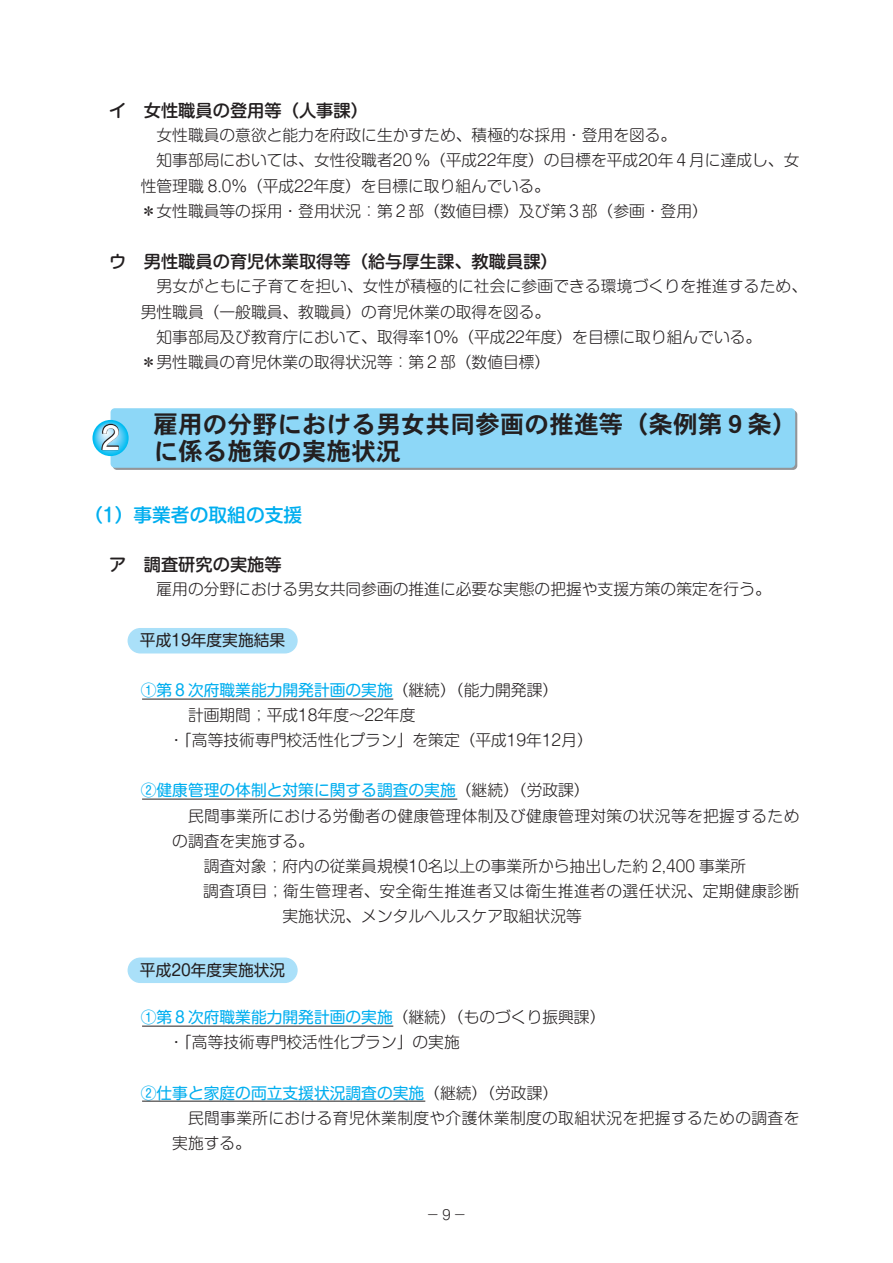
<style>
.page{position:relative;width:893px;height:1263px;background:#fff}
.page>*{position:absolute;margin:0;border:0;box-sizing:border-box;transform-origin:0 0}
.t1{font:700 33px "Futo Go B101 Pro";color:#fff}
.t2{font:24.75px/27px "DFPHS Gothic CID W7";color:#231f20}
.t3{font:500 18.75px "Shin M Go Pro";color:#00aeef}
.t4{font:500 17.25px "Shin M Go Pro";color:#231f20}
.t5{font:300 15.75px/25.2px "Shin M Go Pro";color:#231f20}
.t6{font:300 15.75px/25.2px "Shin M Go Pro";letter-spacing:.02em;color:#231f20}
.t7{font:300 15.75px "Shin M Go Pro";letter-spacing:.03em;color:#231f20}
.t8{font:15.75px "Shin M Go Pro";color:#00aeef}
.t9{font:15.75px "Shin M Go Pro";color:#231f20}
.t10{font:300 13.5px "Shin M Go Pro";color:#231f20}
.s1{font-weight:400;color:#00aeef}
.s2{font-weight:300;color:#231f20}
</style>
<div class="page">
<div style="left:128px;top:628px;width:170px;height:25px;background:#aae0f9;border-radius:13px"></div>
<div style="left:128px;top:957px;width:170px;height:26px;background:#aae0f9;border-radius:13px"></div>
<hr style="left:142px;top:699px;width:251px;height:1px;background:#231f20">
<hr style="left:142px;top:1026px;width:251px;height:1px;background:#231f20">
<hr style="left:142px;top:1101px;width:283px;height:1px;background:#231f20">
<hr style="left:142px;top:799px;width:315px;height:1px;background:#231f20">
<div style="left:113px;top:410px;width:684px;height:60px;background:#939598;border-radius:4px"></div>
<div style="left:111px;top:408px;width:684px;height:60px;background:#8dd7f7;border-radius:4px"></div>
<svg style="left:92px;top:420px;width:37px;height:36px"></svg>
<svg style="left:100px;top:423px;width:20px;height:28px"></svg>
<p class="t4" style="left:109px;top:97px;width:260px">イ　女性職員の登用等（人事課）</p>
<p class="t5" style="left:141px;top:121px;width:660px">　女性職員の意欲と能力を府政に生かすため、積極的な採用・登用を図る。<br>　知事部局においては、女性役職者２０%（平成２２年度）の目標を平成２０年４月に達成し、女性管理職 8.0％（平成２２年度）を目標に取り組んでいる。<br>＊女性職員等の採用・登用状況：第２部（数値目標）及び第３部（参画・登用）</p>
<p class="t4" style="left:109px;top:248px;width:450px">ウ　男性職員の育児休業取得等（給与厚生課、教職員課）</p>
<p class="t5" style="left:141px;top:272px;width:668px">　男女がともに子育てを担い、女性が積極的に社会に参画できる環境づくりを推進するため、男性職員（一般職員、教職員）の育児休業の取得を図る。<br>　知事部局及び教育庁において、取得率１０%（平成２２年度）を目標に取り組んでいる。<br>＊男性職員の育児休業の取得状況等：第２部（数値目標）</p>
<p class="t1" style="left:101px;top:410px;width:20px">2</p>
<p class="t2" style="left:153px;top:411px;width:645px">雇用の分野における男女共同参画の推進等（条例第９条）に係る施策の実施状況</p>
<p class="t3" style="left:84px;top:499px;width:220px">（1）事業者の取組の支援</p>
<p class="t4" style="left:109px;top:550px;width:174px">ア　調査研究の実施等</p>
<p class="t5" style="left:141px;top:574px;width:632px">　雇用の分野における男女共同参画の推進に必要な実態の把握や支援方策の策定を行う。</p>
<p class="t9" style="left:140px;top:627px;width:147px">平成１９年度実施結果</p>
<p class="t5" style="left:168px;top:675px;width:426px;text-indent:-28px"><span class="s1">①第８次府職業能力開発計画の実施</span>（継続）（能力開発課）<br>　計画期間；平成１８年度～２２年度<br>・「高等技術専門校活性化プラン」を策定（平成１９年１２月）</p>
<p class="t8" style="left:141px;top:778px;width:450px">②健康管理の体制と対策に関する調査の実施<span class="s2">（継続）（労政課）</span></p>
<p class="t6" style="left:172px;top:801px;width:629px">　民間事業所における労働者の健康管理体制及び健康管理対策の状況等を把握するため</p>
<p class="t5" style="left:172px;top:826px;width:143px">の調査を実施する。</p>
<p class="t5" style="left:204px;top:852px;width:544px">調査対象；府内の従業員規模１０名以上の事業所から抽出した約 2,400 事業所</p>
<p class="t7" style="left:203px;top:878px;width:598px">調査項目；衛生管理者、安全衛生推進者又は衛生推進者の選任状況、定期健康診断</p>
<p class="t5" style="left:283px;top:902px;width:301px">実施状況、メンタルヘルスケア取組状況等</p>
<p class="t9" style="left:140px;top:957px;width:147px">平成２０年度実施状況</p>
<p class="t5" style="left:168px;top:1003px;width:439px;text-indent:-28px"><span class="s1">①第８次府職業能力開発計画の実施</span>（継続）（ものづくり振興課）・「高等技術専門校活性化プラン」の実施</p>
<p class="t6" style="left:172px;top:1078px;width:629px;text-indent:-32px"><span class="s1">②仕事と家庭の両立支援状況調査の実施</span>（継続）（労政課）<br>　民間事業所における育児休業制度や介護休業制度の取組状況を把握するための調査を実施する。</p>
<p class="t10" style="left:426px;top:1204px;width:42px">－９－</p>
</div>
